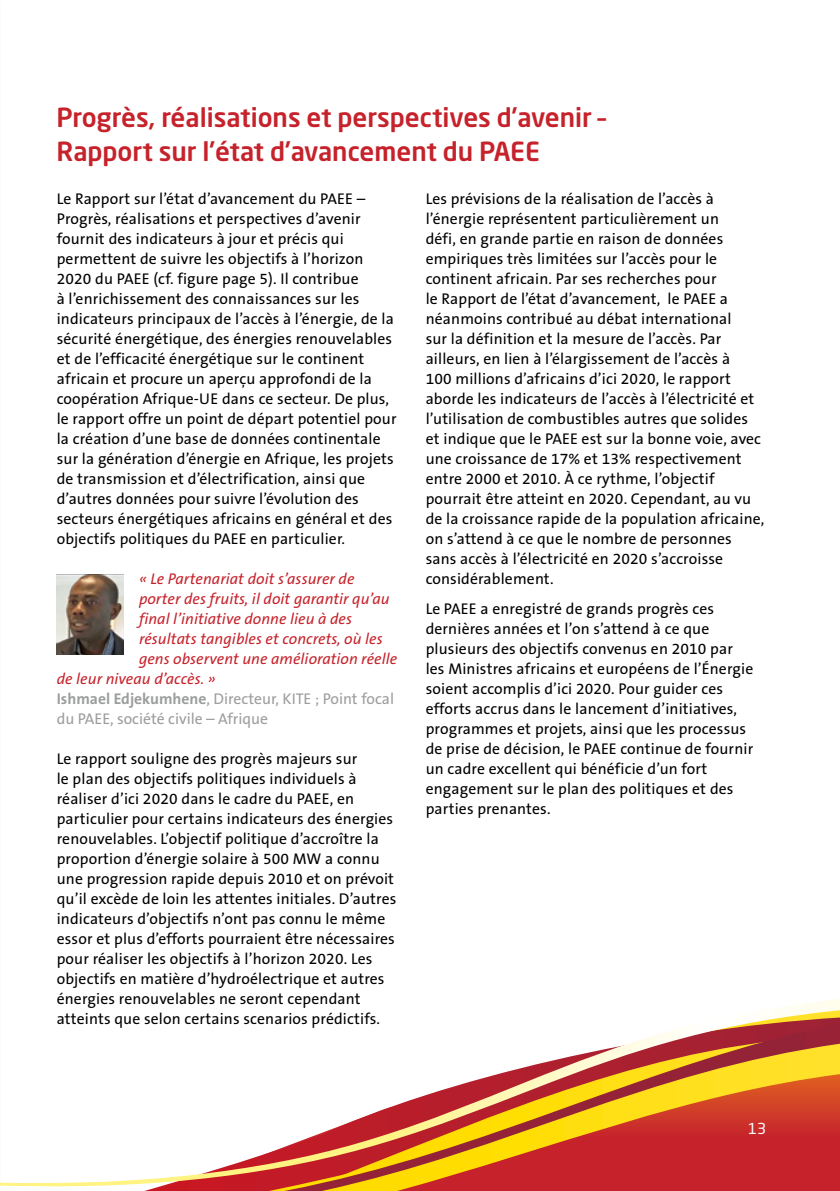
<style>
.page{position:relative;width:840px;height:1191px;background:#fff}
.page>*{position:absolute;margin:0;border:0;box-sizing:border-box;transform-origin:0 0}
.t1{font:500 26px/34.6px "Neo Sans Pro";color:#c6222b}
.t2{font:15.6px/20px "The Sans B5 Plain";letter-spacing:.01em;color:#000}
.t3{font:italic 15.6px "The Sans B5 Plain";letter-spacing:.005em;color:#c6222b}
.t4{font:15.6px "The Sans B5 Plain";color:#9c9d9d}
.t5{font:15px "Neo Sans Pro";color:#fff}
.s1{font-family:"The Sans B7";font-weight:700}
</style>
<div class="page">
<svg style="left:284px;top:1187px;width:555px;height:4px;background:#cb3d25"></svg>
<svg style="left:0;top:999px;width:839px;height:188px"></svg>
<img style="left:57px;top:574px;width:66px;height:81px">
<h1 class="t1" style="left:56px;top:99px;width:550px">Progrès, réalisations et perspectives d’avenir –<br>Rapport sur l’état d’avancement du PAEE</h1>
<p class="t2" style="left:57px;top:189px;width:341px">Le Rapport sur l’état d’avancement du PAEE – Progrès, réalisations et perspectives d’avenir fournit des indicateurs à jour et précis qui permettent de suivre les objectifs à l’horizon 2020 du PAEE (cf. figure page 5). Il contribue<br>à l’enrichissement des connaissances sur les indicateurs principaux de l’accès à l’énergie, de la sécurité énergétique, des énergies renouvelables et de l’efficacité énergétique sur le continent africain et procure un aperçu approfondi de la coopération Afrique-UE dans ce secteur. De plus, le rapport offre un point de départ potentiel pour la création d’une base de données continentale sur la génération d’énergie en Afrique, les projets de transmission et d’électrification, ainsi que d’autres données pour suivre l’évolution des secteurs énergétiques africains en général et des objectifs politiques du PAEE en particulier.</p>
<p class="t3" style="left:139px;top:570px;width:217px">« Le Partenariat doit s’assurer de</p>
<p class="t3" style="left:139px;top:590px;width:252px">porter des fruits, il doit garantir qu’au</p>
<p class="t3" style="left:139px;top:610px;width:214px">final l’initiative donne lieu à des</p>
<p class="t3" style="left:139px;top:630px;width:245px">résultats tangibles et concrets, où les</p>
<p class="t3" style="left:139px;top:650px;width:259px">gens observent une amélioration réelle</p>
<p class="t3" style="left:57px;top:670px;width:160px">de leur niveau d’accès. »</p>
<p class="t4" style="left:57px;top:690px;width:338px"><span class="s1">Ishmael Edjekumhene</span>, Directeur, KITE ; Point focal</p>
<p class="t4" style="left:57px;top:710px;width:213px">du PAEE, société civile – Afrique</p>
<p class="t2" style="left:57px;top:749px;width:341px">Le rapport souligne des progrès majeurs sur<br>le plan des objectifs politiques individuels à réaliser d’ici 2020 dans le cadre du PAEE, en particulier pour certains indicateurs des énergies renouvelables. L’objectif politique d’accroître la proportion d’énergie solaire à 500 MW a connu une progression rapide depuis 2010 et on prévoit qu’il excède de loin les attentes initiales. D’autres indicateurs d’objectifs n’ont pas connu le même essor et plus d’efforts pourraient être nécessaires pour réaliser les objectifs à l’horizon 2020. Les objectifs en matière d’hydroélectrique et autres énergies renouvelables ne seront cependant atteints que selon certains scenarios prédictifs.</p>
<p class="t2" style="left:425px;top:189px;width:340px">Les prévisions de la réalisation de l’accès à l’énergie représentent particulièrement un<br>défi, en grande partie en raison de données empiriques très limitées sur l’accès pour le continent africain. Par ses recherches pour<br>le Rapport de l’état d’avancement, le PAEE a néanmoins contribué au débat international<br>sur la définition et la mesure de l’accès. Par ailleurs, en lien à l’élargissement de l’accès à<br>100 millions d’africains d’ici 2020, le rapport aborde les indicateurs de l’accès à l’électricité et l’utilisation de combustibles autres que solides et indique que le PAEE est sur la bonne voie, avec une croissance de 17% et 13% respectivement entre 2000 et 2010. À ce rythme, l’objectif pourrait être atteint en 2020. Cependant, au vu de la croissance rapide de la population africaine, on s’attend à ce que le nombre de personnes sans accès à l’électricité en 2020 s’accroisse considérablement.</p>
<p class="t2" style="left:425px;top:599px;width:329px">Le PAEE a enregistré de grands progrès ces dernières années et l’on s’attend à ce que plusieurs des objectifs convenus en 2010 par les Ministres africains et européens de l’Énergie soient accomplis d’ici 2020. Pour guider ces efforts accrus dans le lancement d’initiatives, programmes et projets, ainsi que les processus de prise de décision, le PAEE continue de fournir un cadre excellent qui bénéficie d’un fort engagement sur le plan des politiques et des parties prenantes.</p>
<p class="t5" style="left:747px;top:1119px;width:20px">13</p>
</div>
